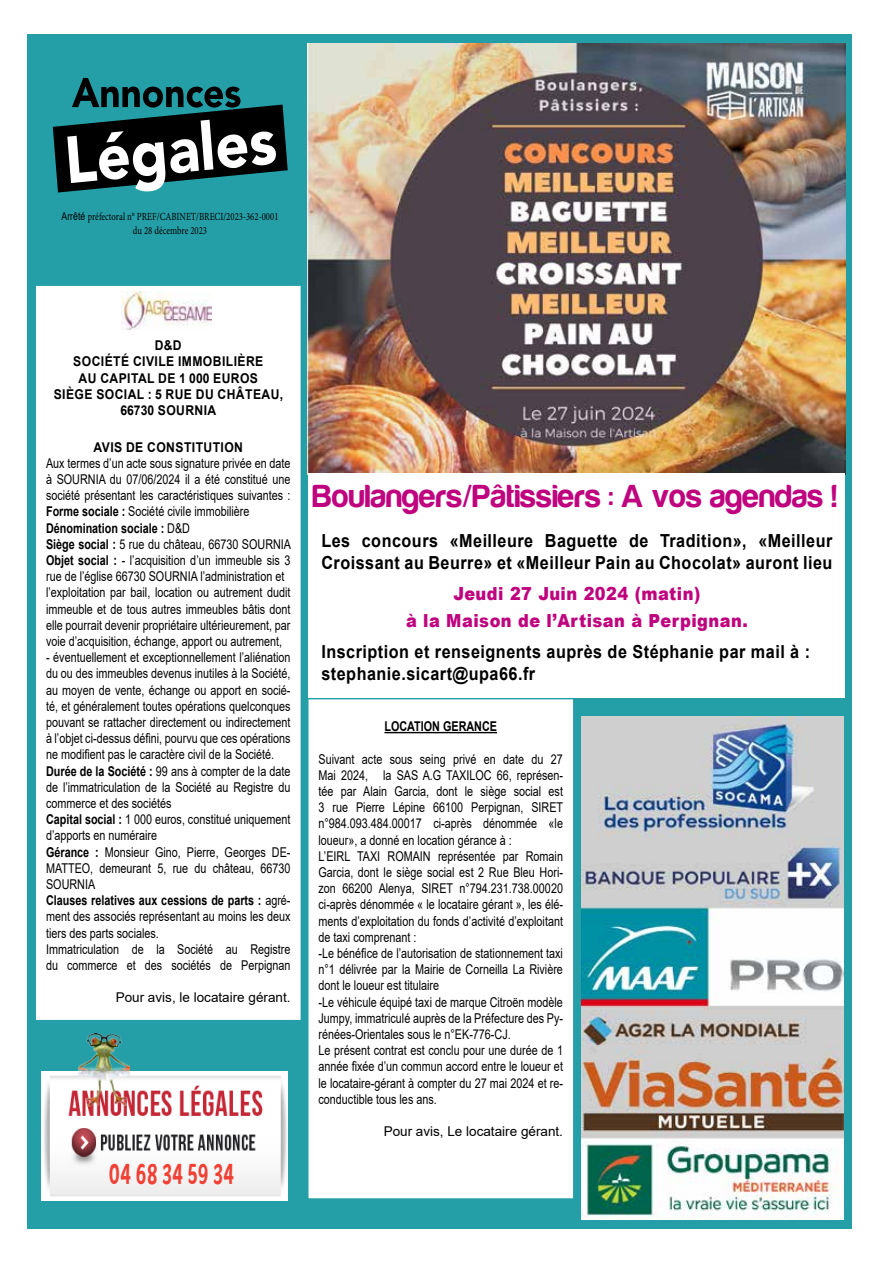
<style>
.page{position:relative;width:893px;height:1263px;background:#fff}
.page>*{position:absolute;margin:0;border:0;box-sizing:border-box;transform-origin:0 0}
.t1{font:700 33px "Harabara";letter-spacing:.015em;color:#bf037e}
.t2{font:28.65px "American Purpose Casual 01";letter-spacing:.05em;color:#ef4135;scale:.68 1}
.t3{font:700 18px/22.5px "Arial";letter-spacing:.03em;color:#000;scale:.9 1}
.t4{font:900 18px/26.7px "Arial";letter-spacing:.03em;color:#bf037e;text-align:center;scale:.9 1}
.t5{font:13.5px/16.2px "Arial";color:#000;scale:.8 1}
.t6{font:700 13.5px/16.2px "Arial";letter-spacing:.035em;color:#000;scale:.9 1}
.t7{font:13.5px "Arial";color:#000}
.t8{font:700 13.5px "Arial";color:#000;scale:.8 1}
.t9{font:10.95px/14px "Minion Pro";color:#000;text-align:center;scale:.8 1}
.s1{font-family:"Arial"}
.s2{font-weight:700}
</style>
<div class="page">
<div style="left:28px;top:34px;width:824px;height:1195px;background:#259fa7"></div>
<div style="left:309px;top:700px;width:263px;height:497px;background:#fff"></div>
<hr style="left:384px;top:732px;width:113px;height:1px;background:#000">
<div style="left:309px;top:699px;width:264px;height:499px;border:2px solid #fff"></div>
<div style="left:37px;top:287px;width:263px;height:732px;background:#fff"></div>
<div style="left:36px;top:286px;width:265px;height:734px;border:2px solid #fff"></div>
<img style="left:122px;top:291px;width:90px;height:38px">
<svg style="left:53px;top:78px;width:235px;height:114px"></svg>
<img style="left:308px;top:44px;width:537px;height:430px">
<div style="left:309px;top:521px;width:536px;height:176px;background:#fff"></div>
<div style="left:309px;top:473px;width:536px;height:48px;background:#fff"></div>
<img style="left:41px;top:1072px;width:246px;height:128px">
<img style="left:79px;top:1033px;width:51px;height:73px">
<img style="left:581px;top:716px;width:262px;height:503px">
<p class="t9" style="left:62px;top:209px;width:273px"><span class="s1">Arrêté</span> préfectoral n° PREF/CABINET/BRECI/2023-362-0001 du 28 décembre 2023</p>
<p class="t6" style="left:73px;top:337px;width:122px;text-indent:82px">D&amp;D<br>Soci été civile</p>
<p class="t6" style="left:178px;top:354px;width:11px">immo</p>
<p class="t6" style="left:213px;top:354px;width:47px">bilière</p>
<p class="t6" style="left:79px;top:370px;width:34px">au capital</p>
<p class="t6" style="left:158px;top:370px;width:72px">de 1 000 euros</p>
<p class="t6" style="left:54px;top:386px;width:58px">Siège social</p>
<p class="t6" style="left:148px;top:386px;width:31px">: 5 rue</p>
<p class="t6" style="left:196px;top:386px;width:66px">du château</p>
<p class="t6" style="left:280px;top:386px;width:5px">,</p>
<p class="t6" style="left:120px;top:402px;width:108px">66730 SOURNIA</p>
<p class="t6" style="left:94px;top:439px;width:168px">AVIS DE CONSTITUTION</p>
<p class="t5" style="left:46px;top:455px;width:308px">Aux termes d’un acte sous signature privée en date à SOURNIA du 07/06/2024 il a été constitué une société présentant les caractéristiques suivantes :<br><span class="s2">Forme sociale :</span> Société civile immobilière <span class="s2">Dénomination sociale :</span> D&amp;D<br><span class="s2">Siège social :</span> 5 rue du château, 66730 SOURNIA <span class="s2">Objet social :</span> - l’acquisition d’un immeuble sis 3 rue de l’église 66730 SOURNIA l’administration et l’exploitation par bail, location ou autrement dudit immeuble et de tous autres immeubles bâtis dont elle pourrait devenir propriétaire ultérieurement, par voie d’acquisition, échange, apport ou autrement,</p>
<p class="t5" style="left:46px;top:649px;width:307px">- éventuellement et exceptionnellement l’aliénation du ou des immeubles devenus inutiles à la Société, au moyen de vente, échange ou apport en socié&shy;té, et généralement toutes opérations quelconques pouvant se rattacher directement ou indirectement à l’objet ci-dessus défini, pourvu que ces opérations ne modifient pas le caractère civil de la Société.<br><span class="s2">Durée de la Société :</span> 99 ans à compter de la date de l’immatriculation de la Société au Registre du commerce et des sociétés<br><span class="s2">Capital social :</span> 1 000 euros, constitué uniquement d’apports en numéraire<br><span class="s2">Gérance :</span> Monsieur Gino, Pierre, Georges DE-MATTEO, demeurant 5, rue du château, 66730<br>SOURNIA<br><span class="s2">Clauses relatives aux cessions de parts :</span> agré&shy;ment des associés représentant au moins les deux tiers des parts sociales.<br>Immatriculation de la Société au Registre du commerce et des sociétés de Perpignan</p>
<p class="t7" style="left:116px;top:988px;width:176px">Pour avis, le locataire gérant.</p>
<h2 class="t2" style="left:109px;top:1163px;width:185px">04 68 34 59 34</h2>
<h1 class="t1" style="left:313px;top:479px;width:525px">Boulangers/Pâtissiers : A vos agendas !</h1>
<h3 class="t3" style="left:321px;top:529px;width:569px">Les concours «Meilleure Baguette de Tradition», «Meilleur<br>Croissant au Beurre» et «Meilleur Pain au Chocolat» auront lieu</h3>
<h3 class="t4" style="left:406px;top:580px;width:381px">Jeudi 27 Juin 2024 (matin)<br>à la Maison de l’Artisan à Perpignan.</h3>
<h3 class="t3" style="left:321px;top:640px;width:545px">Inscription et renseignents auprès de Stéphanie par mail à : stephanie.sicart@upa66.fr</h3>
<p class="t8" style="left:384px;top:717px;width:142px">LOCATION GERANCE</p>
<p class="t5" style="left:319px;top:751px;width:307px">Suivant acte sous seing privé en date du 27<br>Mai 2024, la SAS A.G TAXILOC 66, représen&shy;tée par Alain Garcia, dont le siège social est 3 rue Pierre Lépine 66100 Perpignan, SIRET n°984.093.484.00017 ci-après dénommée «le loueur», a donné en location gérance à :<br>L’EIRL TAXI ROMAIN représentée par Romain Garcia, dont le siège social est 2 Rue Bleu Hori&shy;zon 66200 Alenya, SIRET n°794.231.738.00020 ci-après dénommée « le locataire gérant », les élé&shy;ments d’exploitation du fonds d’activité d’exploitant de taxi comprenant :<br>-Le bénéfice de l’autorisation de stationnement taxi n°1 délivrée par la Mairie de Corneilla La Rivière dont le loueur est titulaire<br>-Le véhicule équipé taxi de marque Citroën modèle Jumpy, immatriculé auprès de la Préfecture des Py&shy;rénées-Orientales sous le n°EK-776-CJ.<br>Le présent contrat est conclu pour une durée de 1 année fixée d’un commun accord entre le loueur et le locataire-gérant à compter du 27 mai 2024 et re&shy;conductible tous les ans.</p>
<p class="t7" style="left:384px;top:1122px;width:181px">Pour avis, Le locataire gérant.</p>
</div>
